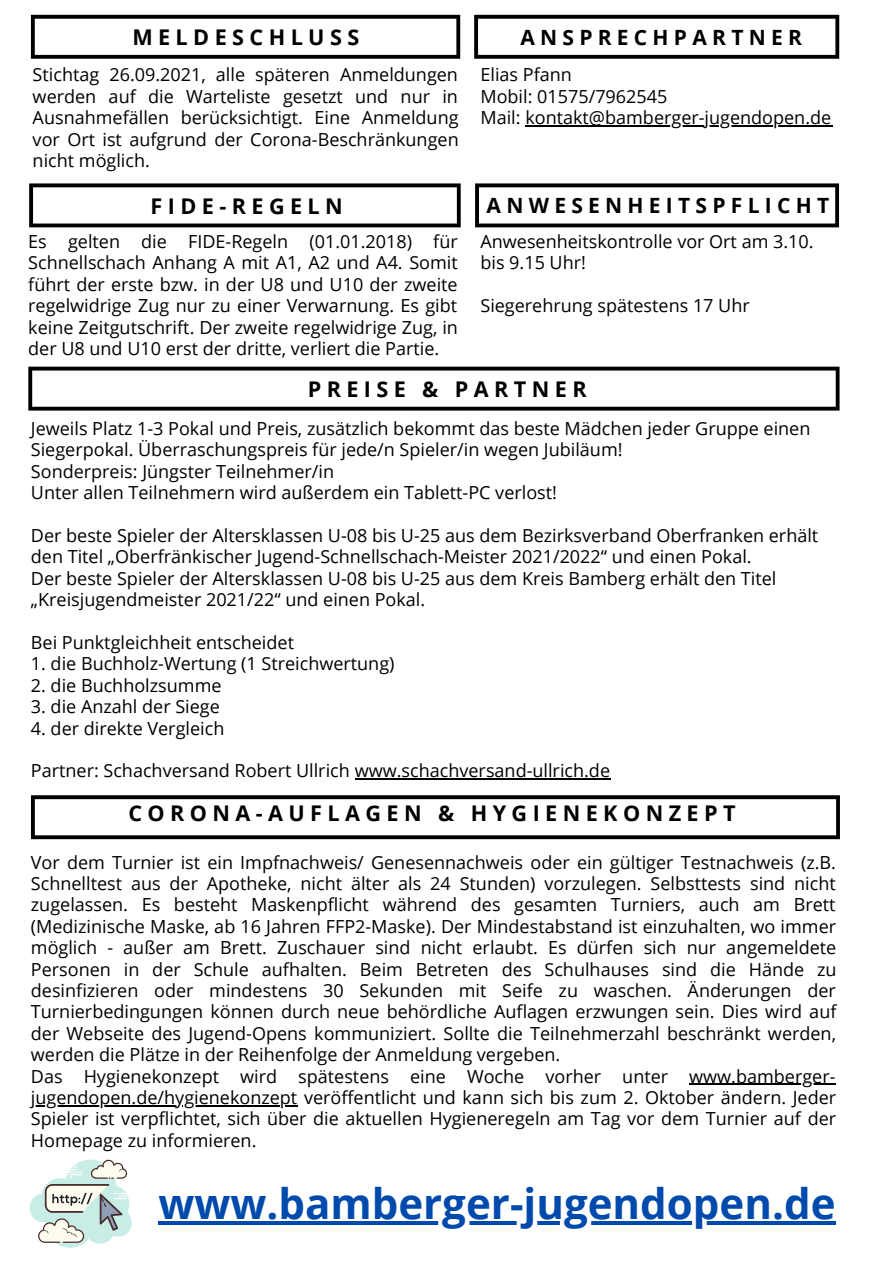
<style>
.page{position:relative;width:894px;height:1264px;background:#fff}
.page>*{position:absolute;margin:0;border:0;box-sizing:border-box;transform-origin:0 0}
.t1{font:700 42px "Open Sans";color:#004aad}
.t2{font:700 21.6px "Open Sans";letter-spacing:.25em;color:#000}
.t3{font:700 21px "Open Sans";letter-spacing:.25em;color:#000}
.t4{font:18px/21.5px "Open Sans";color:#000}
</style>
<div class="page">
<svg style="left:31px;top:15px;width:429px;height:44px"></svg>
<svg style="left:474px;top:15px;width:365px;height:44px"></svg>
<hr style="left:525px;top:125px;width:306px;height:1px;background:#000">
<svg style="left:29px;top:183px;width:431px;height:44px"></svg>
<svg style="left:28px;top:366px;width:811px;height:44px"></svg>
<hr style="left:355px;top:778px;width:255px;height:1px;background:#000">
<svg style="left:31px;top:795px;width:808px;height:44px"></svg>
<svg style="left:29px;top:1159px;width:103px;height:89px"></svg>
<hr style="left:689px;top:1083px;width:146px;height:1px;background:#000">
<hr style="left:31px;top:1105px;width:266px;height:1px;background:#000">
<hr style="left:158px;top:1221px;width:677px;height:3px;background:#004aad">
<svg style="left:475px;top:183px;width:363px;height:44px"></svg>
<p class="t2" style="left:132px;top:22px;width:228px">MELDESCHLUSS</p>
<p class="t4" style="left:33px;top:64px;width:427px;text-align:justify">Stichtag 26.09.2021, alle späteren Anmeldungen werden auf die Warteliste gesetzt und nur in Ausnahmefällen berücksichtigt. Eine Anmeldung vor Ort ist aufgrund der Corona-Beschränkungen nicht möglich.</p>
<p class="t2" style="left:151px;top:190px;width:193px">FIDE-REGELN</p>
<p class="t4" style="left:28px;top:230px;width:431px;text-align:justify">Es gelten die FIDE-Regeln (01.01.2018) für Schnellschach Anhang A mit A1, A2 und A4. Somit führt der erste bzw. in der U8 und U10 der zweite regelwidrige Zug nur zu einer Verwarnung. Es gibt keine Zeitgutschrift. Der zweite regelwidrige Zug, in der U8 und U10 erst der dritte, verliert die Partie.</p>
<p class="t3" style="left:520px;top:22px;width:283px">ANSPRECHPARTNER</p>
<p class="t4" style="left:480px;top:64px;width:93px">Elias Pfann</p>
<p class="t4" style="left:480px;top:85px;width:188px">Mobil: 01575/7962545</p>
<p class="t4" style="left:480px;top:107px;width:352px">Mail: kontakt@bamberger-jugendopen.de</p>
<p class="t3" style="left:486px;top:191px;width:344px">ANWESENHEITSPFLICHT</p>
<p class="t4" style="left:480px;top:230px;width:334px">Anwesenheitskontrolle vor Ort am 3.10. bis 9.15 Uhr!</p>
<p class="t4" style="left:480px;top:294px;width:271px">Siegerehrung spätestens 17 Uhr</p>
<p class="t2" style="left:307px;top:374px;width:280px">PREISE &amp; PARTNER</p>
<p class="t4" style="left:31px;top:417px;width:780px">Jeweils Platz 1-3 Pokal und Preis, zusätzlich bekommt das beste Mädchen jeder Gruppe einen<br>Siegerpokal. Überraschungspreis für jede/n Spieler/in wegen Jubiläum!</p>
<p class="t4" style="left:31px;top:460px;width:304px">Sonderpreis: Jüngster Teilnehmer/in</p>
<p class="t4" style="left:31px;top:481px;width:527px">Unter allen Teilnehmern wird außerdem ein Tablett-PC verlost!</p>
<p class="t4" style="left:31px;top:524px;width:788px">Der beste Spieler der Altersklassen U-08 bis U-25 aus dem Bezirksverband Oberfranken erhält den Titel „Oberfränkischer Jugend-Schnellschach-Meister 2021/2022“ und einen Pokal.</p>
<p class="t4" style="left:31px;top:567px;width:746px">Der beste Spieler der Altersklassen U-08 bis U-25 aus dem Kreis Bamberg erhält den Titel „Kreisjugendmeister 2021/22“ und einen Pokal.</p>
<p class="t4" style="left:31px;top:631px;width:264px">Bei Punktgleichheit entscheidet</p>
<p class="t4" style="left:31px;top:652px;width:365px">1. die Buchholz-Wertung (1 Streichwertung)</p>
<p class="t4" style="left:31px;top:674px;width:192px">2. die Buchholzsumme</p>
<p class="t4" style="left:31px;top:695px;width:190px">3. die Anzahl der Siege</p>
<p class="t4" style="left:31px;top:717px;width:195px">4. der direkte Vergleich</p>
<p class="t4" style="left:31px;top:759px;width:580px">Partner: Schachversand Robert Ullrich www.schachversand-ullrich.de</p>
<p class="t2" style="left:128px;top:798px;width:608px">CORONA-AUFLAGEN &amp; HYGIENEKONZEPT</p>
<p class="t4" style="left:31px;top:850px;width:807px;text-align:justify">Vor dem Turnier ist ein Impfnachweis/ Genesennachweis oder ein gültiger Testnachweis (z.B.<br>Schnelltest aus der Apotheke, nicht älter als 24 Stunden) vorzulegen. Selbsttests sind nicht zugelassen. Es besteht Maskenpflicht während des gesamten Turniers, auch am Brett (Medizinische Maske, ab 16 Jahren FFP2-Maske). Der Mindestabstand ist einzuhalten, wo immer möglich - außer am Brett. Zuschauer sind nicht erlaubt. Es dürfen sich nur angemeldete Personen in der Schule aufhalten. Beim Betreten des Schulhauses sind die Hände zu desinfizieren oder mindestens 30 Sekunden mit Seife zu waschen. Änderungen der Turnierbedingungen können durch neue behördliche Auflagen erzwungen sein. Dies wird auf der Webseite des Jugend-Opens kommuniziert. Sollte die Teilnehmerzahl beschränkt werden, werden die Plätze in der Reihenfolge der Anmeldung vergeben.</p>
<p class="t4" style="left:31px;top:1064px;width:806px;text-align:justify">Das Hygienekonzept wird spätestens eine Woche vorher unter www.bamberger&shy;jugendopen.de/hygienekonzept veröffentlicht und kann sich bis zum 2. Oktober ändern. Jeder Spieler ist verpflichtet, sich über die aktuellen Hygieneregeln am Tag vor dem Turnier auf der Homepage zu informieren.</p>
<p class="t1" style="left:158px;top:1174px;width:678px">www.bamberger-jugendopen.de</p>
</div>
